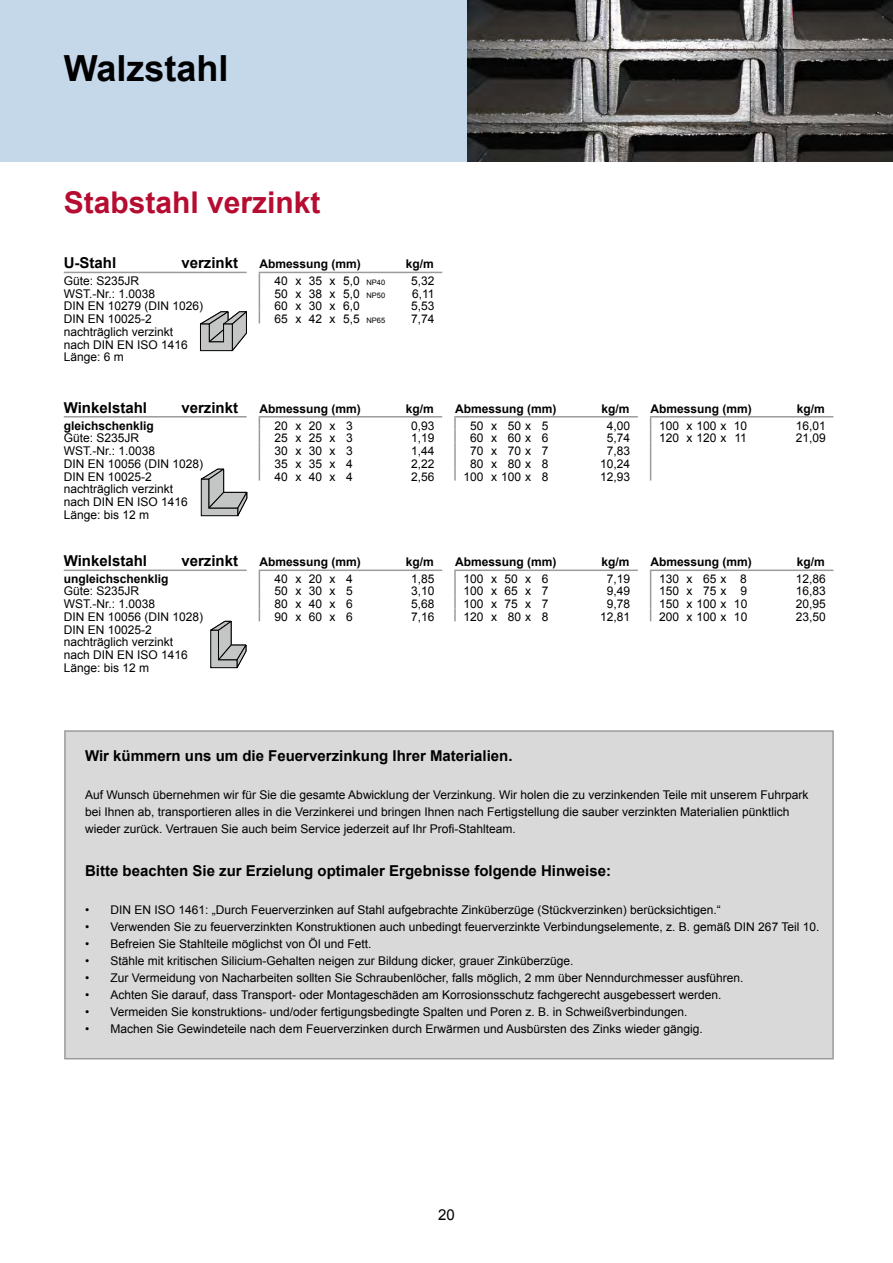
<style>
.page{position:relative;width:893px;height:1263px;background:#fff}
.page>*{position:absolute;margin:0;border:0;box-sizing:border-box;transform-origin:0 0}
.t1{font:700 36px "Arial";color:#000}
.t2{font:700 30px "Arial";color:#b70c31}
.t3{font:700 15px "Arial";color:#000}
.t4{font:15px "Arial";color:#000}
.t5{font:12px/12.8px "Arial";color:#000}
.t6{font:700 12px "Arial";color:#000}
.s1{font-size:7.5px}
</style>
<div class="page">
<div style="left:0;top:0;width:893px;height:162px;background:#c4d8ea"></div>
<img style="left:468px;top:0;width:425px;height:162px">
<svg style="left:201px;top:469px;width:46px;height:48px"></svg>
<svg style="left:210px;top:621px;width:36px;height:48px"></svg>
<hr style="left:64px;top:416px;width:183px;height:1px;background:#9b9b9b">
<hr style="left:259px;top:416px;width:183px;height:1px;background:#9b9b9b">
<svg style="left:259px;top:417px;width:1px;height:64px"></svg>
<svg style="left:454px;top:417px;width:2px;height:64px"></svg>
<svg style="left:650px;top:417px;width:1px;height:64px"></svg>
<hr style="left:454px;top:416px;width:184px;height:1px;background:#9b9b9b">
<hr style="left:650px;top:416px;width:183px;height:1px;background:#9b9b9b">
<hr style="left:64px;top:569px;width:183px;height:2px;background:#9b9b9b">
<svg style="left:650px;top:571px;width:1px;height:50px"></svg>
<svg style="left:454px;top:571px;width:2px;height:50px"></svg>
<hr style="left:259px;top:569px;width:183px;height:2px;background:#9b9b9b">
<svg style="left:259px;top:571px;width:1px;height:50px"></svg>
<hr style="left:454px;top:569px;width:184px;height:2px;background:#9b9b9b">
<hr style="left:650px;top:569px;width:183px;height:2px;background:#9b9b9b">
<div style="left:64px;top:730px;width:770px;height:329px;background:#d9d9d9;border:2px solid #9b9b9b"></div>
<svg style="left:200px;top:311px;width:47px;height:41px;background:#aaabab"></svg>
<hr style="left:64px;top:272px;width:183px;height:1px;background:#9b9b9b">
<hr style="left:259px;top:272px;width:183px;height:1px;background:#9b9b9b">
<svg style="left:259px;top:273px;width:1px;height:50px"></svg>
<h1 class="t1" style="left:64px;top:47px;width:166px">Walzstahl</h1>
<h2 class="t2" style="left:64px;top:182px;width:258px">Stabstahl verzinkt</h2>
<p class="t3" style="left:64px;top:253px;width:54px">U-Stahl</p>
<p class="t3" style="left:181px;top:253px;width:58px">verzinkt</p>
<p class="t6" style="left:259px;top:256px;width:103px">Abmessung (mm)</p>
<p class="t6" style="left:406px;top:256px;width:30px">kg/m</p>
<p class="t5" style="left:64px;top:275px;width:77px">Güte: S235JR</p>
<p class="t5" style="left:274px;top:275px;width:112px">40 x 35 x 5,0 <span class="s1">NP40</span></p>
<p class="t5" style="left:411px;top:275px;width:25px">5,32</p>
<p class="t5" style="left:64px;top:288px;width:93px">WST.-Nr.: 1.0038</p>
<p class="t5" style="left:274px;top:288px;width:112px">50 x 38 x 5,0 <span class="s1">NP50</span></p>
<p class="t5" style="left:412px;top:288px;width:24px">6,11</p>
<p class="t5" style="left:64px;top:301px;width:141px">DIN EN 10279 (DIN 1026)</p>
<p class="t5" style="left:274px;top:301px;width:87px">60 x 30 x 6,0</p>
<p class="t5" style="left:411px;top:301px;width:25px">5,53</p>
<p class="t5" style="left:64px;top:314px;width:90px">DIN EN 10025-2</p>
<p class="t5" style="left:274px;top:314px;width:112px">65 x 42 x 5,5 <span class="s1">NP65</span></p>
<p class="t5" style="left:411px;top:314px;width:25px">7,74</p>
<p class="t5" style="left:64px;top:326px;width:126px">nachträglich verzinkt nach DIN EN ISO 1416<br>Länge: 6 m</p>
<p class="t3" style="left:64px;top:397px;width:85px">Winkelstahl</p>
<p class="t3" style="left:181px;top:397px;width:58px">verzinkt</p>
<p class="t6" style="left:259px;top:400px;width:103px">Abmessung (mm)</p>
<p class="t6" style="left:406px;top:400px;width:30px">kg/m</p>
<p class="t6" style="left:455px;top:400px;width:103px">Abmessung (mm)</p>
<p class="t6" style="left:601px;top:400px;width:30px">kg/m</p>
<p class="t6" style="left:651px;top:400px;width:103px">Abmessung (mm)</p>
<p class="t6" style="left:797px;top:400px;width:30px">kg/m</p>
<p class="t6" style="left:64px;top:417px;width:92px">gleichschenklig</p>
<p class="t5" style="left:274px;top:420px;width:80px">20 x 20 x 3</p>
<p class="t5" style="left:411px;top:420px;width:25px">0,93</p>
<p class="t5" style="left:470px;top:420px;width:80px">50 x 50 x 5</p>
<p class="t5" style="left:607px;top:420px;width:25px">4,00</p>
<p class="t5" style="left:659px;top:420px;width:90px">100 x 100 x 10</p>
<p class="t5" style="left:796px;top:420px;width:32px">16,01</p>
<p class="t5" style="left:64px;top:433px;width:77px">Güte: S235JR</p>
<p class="t5" style="left:274px;top:433px;width:80px">25 x 25 x 3</p>
<p class="t5" style="left:411px;top:433px;width:25px">1,19</p>
<p class="t5" style="left:470px;top:433px;width:80px">60 x 60 x 6</p>
<p class="t5" style="left:607px;top:433px;width:25px">5,74</p>
<p class="t5" style="left:659px;top:433px;width:89px">120 x 120 x 11</p>
<p class="t5" style="left:796px;top:433px;width:32px">21,09</p>
<p class="t5" style="left:64px;top:445px;width:93px">WST.-Nr.: 1.0038</p>
<p class="t5" style="left:274px;top:445px;width:80px">30 x 30 x 3</p>
<p class="t5" style="left:411px;top:445px;width:25px">1,44</p>
<p class="t5" style="left:470px;top:445px;width:80px">70 x 70 x 7</p>
<p class="t5" style="left:607px;top:445px;width:25px">7,83</p>
<p class="t5" style="left:64px;top:458px;width:141px">DIN EN 10056 (DIN 1028)</p>
<p class="t5" style="left:274px;top:458px;width:80px">35 x 35 x 4</p>
<p class="t5" style="left:411px;top:458px;width:25px">2,22</p>
<p class="t5" style="left:470px;top:458px;width:80px">80 x 80 x 8</p>
<p class="t5" style="left:600px;top:458px;width:32px">10,24</p>
<p class="t5" style="left:64px;top:471px;width:90px">DIN EN 10025-2</p>
<p class="t5" style="left:274px;top:471px;width:80px">40 x 40 x 4</p>
<p class="t5" style="left:411px;top:471px;width:25px">2,56</p>
<p class="t5" style="left:463px;top:471px;width:86px">100 x 100 x 8</p>
<p class="t5" style="left:600px;top:471px;width:32px">12,93</p>
<p class="t5" style="left:64px;top:484px;width:126px">nachträglich verzinkt nach DIN EN ISO 1416<br>Länge: bis 12 m</p>
<p class="t3" style="left:64px;top:551px;width:85px">Winkelstahl</p>
<p class="t3" style="left:181px;top:551px;width:58px">verzinkt</p>
<p class="t6" style="left:259px;top:554px;width:103px">Abmessung (mm)</p>
<p class="t6" style="left:406px;top:554px;width:30px">kg/m</p>
<p class="t6" style="left:455px;top:554px;width:103px">Abmessung (mm)</p>
<p class="t6" style="left:601px;top:554px;width:30px">kg/m</p>
<p class="t6" style="left:651px;top:554px;width:103px">Abmessung (mm)</p>
<p class="t6" style="left:797px;top:554px;width:30px">kg/m</p>
<p class="t6" style="left:64px;top:570px;width:106px">ungleichschenklig</p>
<p class="t5" style="left:274px;top:573px;width:80px">40 x 20 x 4</p>
<p class="t5" style="left:411px;top:573px;width:25px">1,85</p>
<p class="t5" style="left:463px;top:573px;width:86px">100 x 50 x 6</p>
<p class="t5" style="left:607px;top:573px;width:25px">7,19</p>
<p class="t5" style="left:659px;top:573px;width:89px">130 x 65 x 8</p>
<p class="t5" style="left:796px;top:573px;width:32px">12,86</p>
<p class="t5" style="left:64px;top:586px;width:77px">Güte: S235JR</p>
<p class="t5" style="left:274px;top:586px;width:80px">50 x 30 x 5</p>
<p class="t5" style="left:411px;top:586px;width:25px">3,10</p>
<p class="t5" style="left:463px;top:586px;width:86px">100 x 65 x 7</p>
<p class="t5" style="left:607px;top:586px;width:25px">9,49</p>
<p class="t5" style="left:659px;top:586px;width:90px">150 x 75 x 9</p>
<p class="t5" style="left:796px;top:586px;width:32px">16,83</p>
<p class="t5" style="left:64px;top:599px;width:93px">WST.-Nr.: 1.0038</p>
<p class="t5" style="left:274px;top:599px;width:80px">80 x 40 x 6</p>
<p class="t5" style="left:411px;top:599px;width:25px">5,68</p>
<p class="t5" style="left:463px;top:599px;width:86px">100 x 75 x 7</p>
<p class="t5" style="left:607px;top:599px;width:25px">9,78</p>
<p class="t5" style="left:659px;top:599px;width:90px">150 x 100 x 10</p>
<p class="t5" style="left:796px;top:599px;width:32px">20,95</p>
<p class="t5" style="left:64px;top:611px;width:141px">DIN EN 10056 (DIN 1028)</p>
<p class="t5" style="left:274px;top:611px;width:80px">90 x 60 x 6</p>
<p class="t5" style="left:411px;top:611px;width:25px">7,16</p>
<p class="t5" style="left:463px;top:611px;width:86px">120 x 80 x 8</p>
<p class="t5" style="left:600px;top:611px;width:32px">12,81</p>
<p class="t5" style="left:659px;top:611px;width:90px">200 x 100 x 10</p>
<p class="t5" style="left:796px;top:611px;width:32px">23,50</p>
<p class="t5" style="left:64px;top:624px;width:126px">DIN EN 10025-2 nachträglich verzinkt nach DIN EN ISO 1416<br>Länge: bis 12 m</p>
<p class="t3" style="left:85px;top:746px;width:429px">Wir kümmern uns um die Feuerverzinkung Ihrer Materialien.</p>
<p class="t5" style="left:85px;top:788px;width:725px;line-height:17px">Auf Wunsch übernehmen wir für Sie die gesamte Abwicklung der Verzinkung. Wir holen die zu verzinkenden Teile mit unserem Fuhrpark bei Ihnen ab, transportieren alles in die Verzinkerei und bringen Ihnen nach Fertigstellung die sauber verzinkten Materialien pünktlich wieder zurück. Vertrauen Sie auch beim Service jederzeit auf Ihr Profi-Stahlteam.</p>
<p class="t3" style="left:85px;top:861px;width:527px">Bitte beachten Sie zur Erzielung optimaler Ergebnisse folgende Hinweise:</p>
<p class="t5" style="left:85px;top:905px;width:637px">• DIN EN ISO 1461: „Durch Feuerverzinken auf Stahl aufgebrachte Zinküberzüge (Stückverzinken) berücksichtigen.“</p>
<p class="t5" style="left:85px;top:922px;width:736px">• Verwenden Sie zu feuerverzinkten Konstruktionen auch unbedingt feuerverzinkte Verbindungselemente, z. B. gemäß DIN 267 Teil 10.</p>
<p class="t5" style="left:85px;top:939px;width:288px">• Befreien Sie Stahlteile möglichst von Öl und Fett.</p>
<p class="t5" style="left:85px;top:956px;width:490px">• Stähle mit kritischen Silicium-Gehalten neigen zur Bildung dicker, grauer Zinküberzüge.</p>
<p class="t5" style="left:85px;top:973px;width:660px">• Zur Vermeidung von Nacharbeiten sollten Sie Schraubenlöcher, falls möglich, 2 mm über Nenndurchmesser ausführen.</p>
<p class="t5" style="left:85px;top:990px;width:638px">• Achten Sie darauf, dass Transport- oder Montageschäden am Korrosionsschutz fachgerecht ausgebessert werden.</p>
<p class="t5" style="left:85px;top:1007px;width:604px">• Vermeiden Sie konstruktions- und/oder fertigungsbedingte Spalten und Poren z. B. in Schweißverbindungen.</p>
<p class="t5" style="left:85px;top:1024px;width:619px">• Machen Sie Gewindeteile nach dem Feuerverzinken durch Erwärmen und Ausbürsten des Zinks wieder gängig.</p>
<p class="t4" style="left:438px;top:1209px;width:18px">20</p>
</div>
